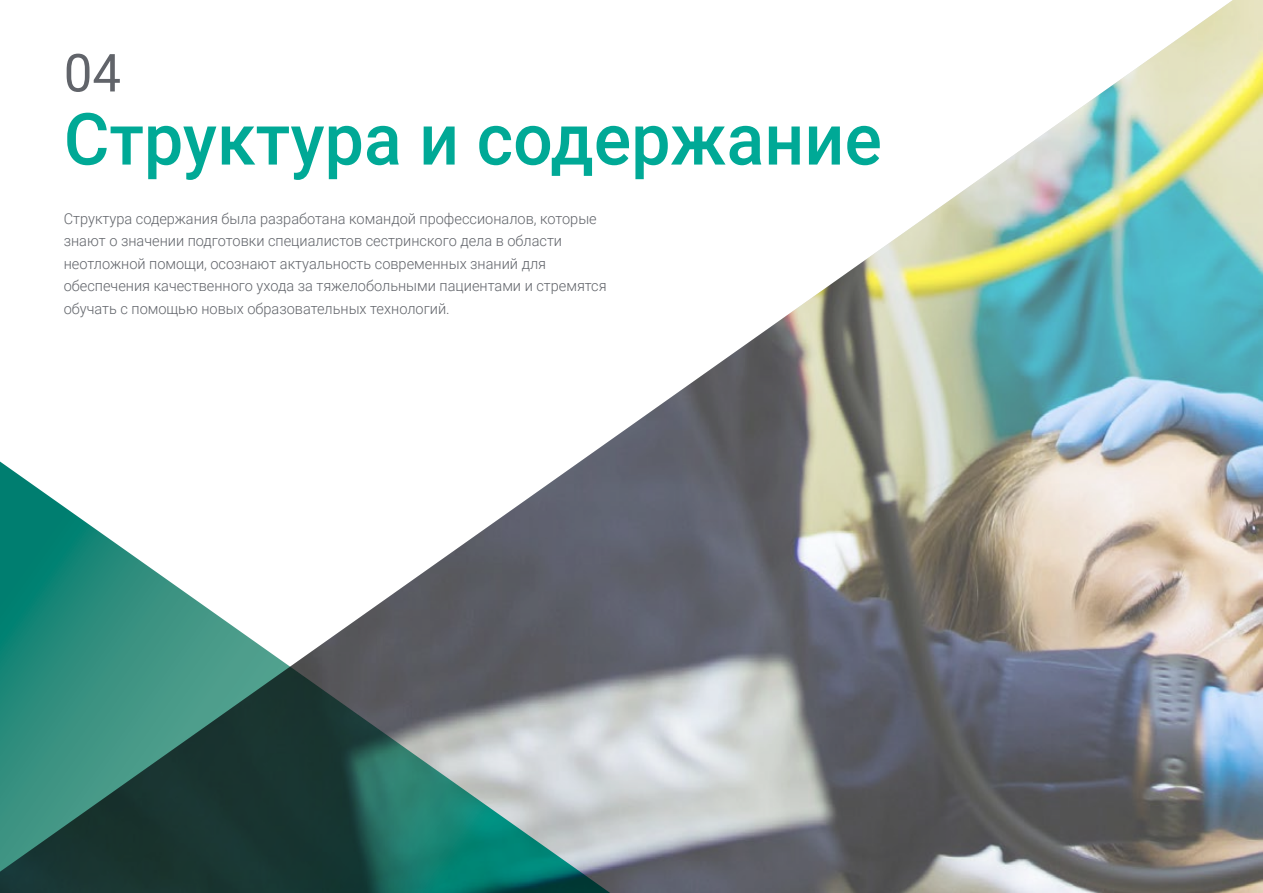
<style>
.page{position:relative;width:1263px;height:893px;background:#fff}
.page>*{position:absolute;margin:0;border:0;box-sizing:border-box;transform-origin:0 0}
.t1{font:500 72px "Roboto";color:#00a996}
.t2{font:52.5px "Roboto";color:#61646a}
.t3{font:300 15px/22.5px "Roboto";color:#61646a}
</style>
<div class="page">
<img style="left:602px;top:0;width:661px;height:893px">
<svg style="left:0;top:446px;width:640px;height:447px"></svg>
<h2 class="t2" style="left:64px;top:36px;width:59px">04</h2>
<h1 class="t1" style="left:64px;top:89px;width:820px">Структура и содержание</h1>
<p class="t3" style="left:64px;top:207px;width:544px">Структура содержания была разработана командой профессионалов, которые знают о значении подготовки специалистов сестринского дела в области неотложной помощи, осознают актуальность современных знаний для обеспечения качественного ухода за тяжелобольными пациентами и стремятся обучать с помощью новых образовательных технологий.</p>
</div>
